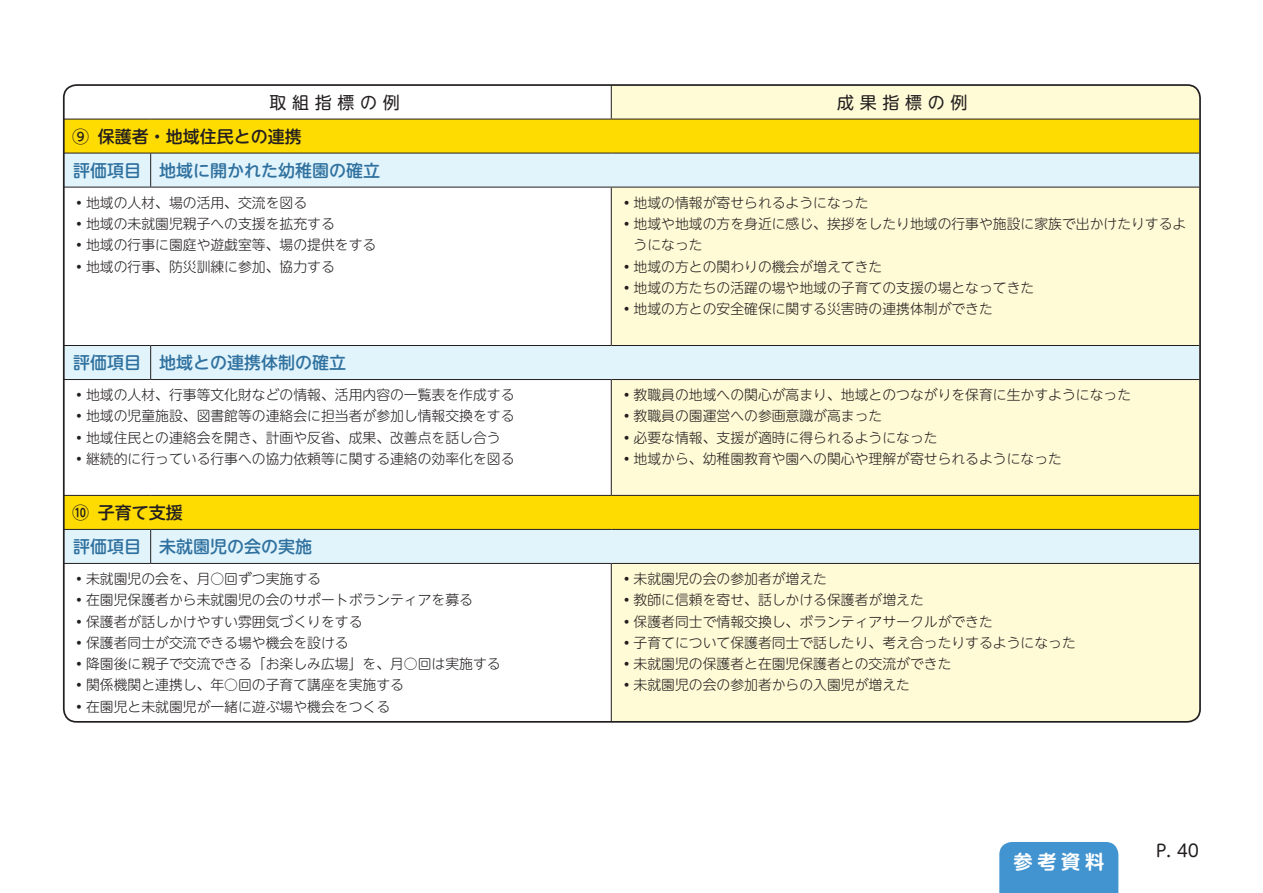
<style>
.page{position:relative;width:1263px;height:893px;background:#fff}
.page>*{position:absolute;margin:0;border:0;box-sizing:border-box;transform-origin:0 0}
.t1{font:700 19.2px "UD Shin M Go Pr 6 N De";color:#fff}
.t2{font:500 16.95px "UD Shin M Go Pr 6 N";color:#30719f}
.t3{font:500 16.95px "UD Shin M Go Pr 6 N";color:#231f20}
.t4{font:16.95px "UD Shin M Go Pr 6 N";letter-spacing:.335em;color:#231f20}
.t5{font:300 13.8px/21.3px "UD Shin M Go Pr 6 N";color:#231f20}
</style>
<div class="page">
<div style="left:611px;top:85px;width:588px;height:34px;background:#fffbd6"></div>
<svg style="left:66px;top:120px;width:1132px;height:409px"></svg>
<div style="left:66px;top:154px;width:1132px;height:33px;background:#e1f4fc"></div>
<div style="left:611px;top:187px;width:588px;height:158px;background:#fffbd6"></div>
<div style="left:66px;top:346px;width:1132px;height:33px;background:#e1f4fc"></div>
<div style="left:611px;top:379px;width:588px;height:116px;background:#fffbd6"></div>
<div style="left:66px;top:530px;width:1132px;height:33px;background:#e1f4fc"></div>
<div style="left:611px;top:563px;width:588px;height:159px;background:#fffbd6"></div>
<hr style="left:611px;top:85px;width:1px;height:34px;background:#231f20">
<hr style="left:64px;top:119px;width:87px;height:1px;background:#231f20">
<hr style="left:151px;top:119px;width:460px;height:1px;background:#231f20">
<hr style="left:611px;top:119px;width:588px;height:1px;background:#231f20">
<hr style="left:64px;top:153px;width:87px;height:1px;background:#231f20">
<hr style="left:151px;top:153px;width:460px;height:1px;background:#231f20">
<hr style="left:150px;top:154px;width:1px;height:33px;background:#231f20">
<hr style="left:611px;top:153px;width:588px;height:1px;background:#231f20">
<hr style="left:64px;top:187px;width:87px;height:1px;background:#231f20">
<hr style="left:151px;top:187px;width:460px;height:1px;background:#231f20">
<hr style="left:611px;top:187px;width:588px;height:1px;background:#231f20">
<hr style="left:611px;top:188px;width:1px;height:157px;background:#231f20">
<hr style="left:64px;top:345px;width:87px;height:1px;background:#231f20">
<hr style="left:151px;top:345px;width:460px;height:1px;background:#231f20">
<hr style="left:150px;top:346px;width:1px;height:33px;background:#231f20">
<hr style="left:611px;top:345px;width:588px;height:1px;background:#231f20">
<hr style="left:64px;top:379px;width:87px;height:1px;background:#231f20">
<hr style="left:151px;top:379px;width:460px;height:1px;background:#231f20">
<hr style="left:611px;top:379px;width:588px;height:1px;background:#231f20">
<hr style="left:611px;top:380px;width:1px;height:115px;background:#231f20">
<hr style="left:64px;top:495px;width:87px;height:1px;background:#231f20">
<hr style="left:151px;top:495px;width:460px;height:1px;background:#231f20">
<hr style="left:611px;top:495px;width:588px;height:1px;background:#231f20">
<hr style="left:64px;top:529px;width:87px;height:1px;background:#231f20">
<hr style="left:151px;top:529px;width:460px;height:1px;background:#231f20">
<hr style="left:150px;top:530px;width:1px;height:33px;background:#231f20">
<hr style="left:611px;top:529px;width:588px;height:1px;background:#231f20">
<hr style="left:64px;top:563px;width:87px;height:1px;background:#231f20">
<hr style="left:151px;top:563px;width:460px;height:1px;background:#231f20">
<hr style="left:611px;top:563px;width:588px;height:1px;background:#231f20">
<hr style="left:611px;top:564px;width:1px;height:158px;background:#231f20">
<div style="left:999px;top:842px;width:119px;height:51px;background:#4194d0"></div>
<p class="t4" style="left:269px;top:88px;width:132px">取組指標の例</p>
<p class="t4" style="left:837px;top:88px;width:132px">成果指標の例</p>
<p class="t3" style="left:72px;top:122px;width:231px">⑨ 保護者・地域住民との連携</p>
<p class="t2" style="left:73px;top:156px;width:309px">評価項目 地域に開かれた幼稚園の確立</p>
<p class="t5" style="left:72px;top:191px;width:306px">・地域の人材、場の活用、交流を図る<br>・地域の未就園児親子への支援を拡充する<br>・地域の行事に園庭や遊戯室等、場の提供をする・地域の行事、防災訓練に参加、協力する</p>
<p class="t5" style="left:620px;top:191px;width:250px">・地域の情報が寄せられるようになった</p>
<p class="t5" style="left:620px;top:212px;width:568px">・地域や地域の方を身近に感じ、挨拶をしたり地域の行事や施設に家族で出かけたりするよ</p>
<p class="t5" style="left:634px;top:234px;width:71px">うになった</p>
<p class="t5" style="left:620px;top:255px;width:264px">・地域の方との関わりの機会が増えてきた</p>
<p class="t5" style="left:620px;top:276px;width:416px">・地域の方たちの活躍の場や地域の子育ての支援の場となってきた</p>
<p class="t5" style="left:620px;top:297px;width:375px">・地域の方との安全確保に関する災害時の連携体制ができた</p>
<p class="t2" style="left:73px;top:348px;width:275px">評価項目 地域との連携体制の確立</p>
<p class="t5" style="left:72px;top:384px;width:444px">・地域の人材、行事等文化財などの情報、活用内容の一覧表を作成する・地域の児童施設、図書館等の連絡会に担当者が参加し情報交換をする・地域住民との連絡会を開き、計画や反省、成果、改善点を話し合う・継続的に行っている行事への協力依頼等に関する連絡の効率化を図る</p>
<p class="t5" style="left:620px;top:383px;width:513px">・教職員の地域への関心が高まり、地域とのつながりを保育に生かすようになった・教職員の園運営への参画意識が高まった<br>・必要な情報、支援が適時に得られるようになった<br>・地域から、幼稚園教育や園への関心や理解が寄せられるようになった</p>
<p class="t3" style="left:72px;top:498px;width:112px">⑩ 子育て支援</p>
<p class="t2" style="left:73px;top:532px;width:241px">評価項目 未就園児の会の実施</p>
<p class="t5" style="left:72px;top:567px;width:430px">・未就園児の会を、月○回ずつ実施する<br>・在園児保護者から未就園児の会のサポートボランティアを募る　・保護者が話しかけやすい雰囲気づくりをする<br>・保護者同士が交流できる場や機会を設ける<br>・降園後に親子で交流できる「お楽しみ広場」を、月○回は実施する・関係機関と連携し、年○回の子育て講座を実施する<br>・在園児と未就園児が一緒に遊ぶ場や機会をつくる</p>
<p class="t5" style="left:620px;top:567px;width:458px">・未就園児の会の参加者が増えた<br>・教師に信頼を寄せ、話しかける保護者が増えた<br>・保護者同士で情報交換し、ボランティアサークルができた<br>・子育てについて保護者同士で話したり、考え合ったりするようになった・未就園児の保護者と在園児保護者との交流ができた<br>・未就園児の会の参加者からの入園児が増えた</p>
<h1 class="t1" style="left:1013px;top:846px;width:92px">参考資料</h1>
<p class="t4" style="left:1156px;top:836px;width:44px">P. 40</p>
</div>
